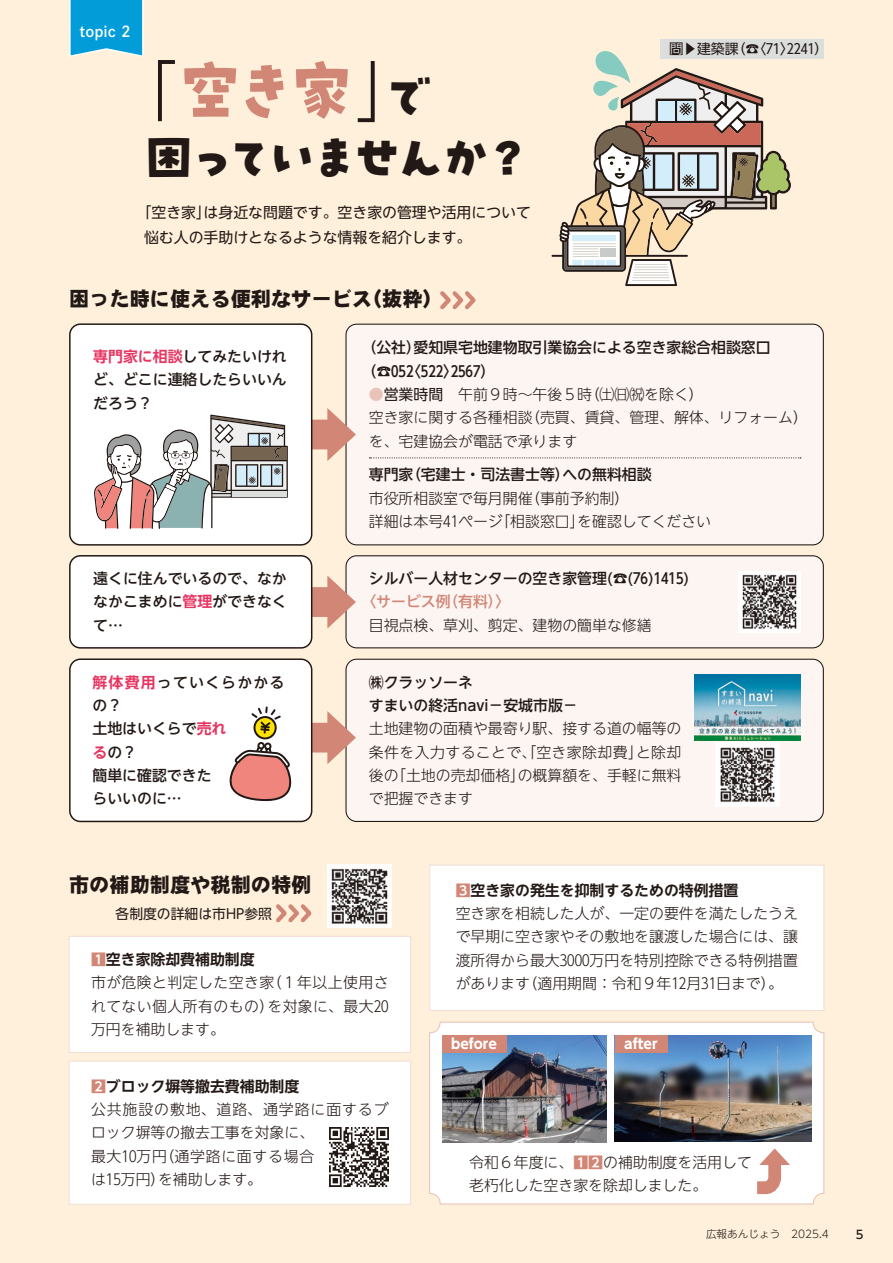
<style>
.page{position:relative;width:893px;height:1263px;background:#fef0db}
.page>*{position:absolute;margin:0;border:0;box-sizing:border-box;transform-origin:0 0}
.t1{font:65.25px "P Puhu Picnic Min 2 H";color:#d18676}
.t2{font:49.8px "P Puhu Picnic Min 2 H";letter-spacing:-.15em;color:#221815}
.t3{font:20.25px "DFP Gothic CID EB";color:#221815}
.t4{font:300 14.85px/23.4px "UD Shin Go NT Pro";color:#221815}
.t5{font:500 14.85px/23.4px "UD Shin Go NT Pro";color:#221815}
.t6{font:300 14.85px/23.4px "UD Shin Go NT Pro";letter-spacing:.05em;color:#221815}
.t7{font:14.85px/25.5px "UD Shin Go NT Pro";color:#221815}
.t8{font:700 14.85px "UD Shin Go NT Pro De";color:#221815}
.t9{font:500 14.85px "UD Shin Go NT Pro";color:#d18676}
.t10{font:14.85px "P Shuei Go Kin Std B";color:#fff}
.t11{font:13.8px "UD Shin Go NT Pro";color:#221815}
.t12{font:700 13.8px "UD Shin Go NT Pro";color:#fff}
.t13{font:500 11.7px "UD Shin Go NT Pro";color:#221815}
.t14{font:300 10.65px "UD Shin Go NT Pro";color:#221815}
.s1{font-family:"UD Shin Go NT Pro";font-weight:300;color:#221815}
.s2{font-size:49.8px;color:#221815}
.s3{font-family:"UD Shin Go NT Pro De";font-weight:700;color:#e73562}
.s4{font-weight:400;color:#e9c3b7}
.s5{font-weight:400}
.s6{color:#d18676}
.s7{font-family:"UD Shin Go NT Pro De";font-weight:700;color:#d18676}
</style>
<div class="page">
<div style="left:430px;top:1022px;width:394px;height:182px;background:#fff;border-radius:11px"></div>
<div style="left:429px;top:1022px;width:395px;height:182px;border:1px solid #e9c3b7;border-radius:11px"></div>
<div style="left:69px;top:936px;width:342px;height:116px;background:#fff"></div>
<div style="left:69px;top:936px;width:342px;height:116px;border:1px solid #f3dcd4"></div>
<div style="left:69px;top:1061px;width:342px;height:143px;background:#fff"></div>
<div style="left:69px;top:1061px;width:342px;height:143px;border:1px solid #f3dcd4"></div>
<div style="left:430px;top:865px;width:394px;height:145px;background:#fff"></div>
<div style="left:430px;top:865px;width:394px;height:146px;border:1px solid #f3dcd4"></div>
<div style="left:346px;top:324px;width:477px;height:221px;background:#fcf5f2;border-radius:11px"></div>
<div style="left:345px;top:324px;width:479px;height:221px;border:1px solid #221815;border-radius:11px"></div>
<div style="left:346px;top:659px;width:477px;height:162px;background:#fcf5f2;border-radius:11px"></div>
<div style="left:345px;top:659px;width:479px;height:163px;border:1px solid #221815;border-radius:11px"></div>
<div style="left:346px;top:556px;width:477px;height:92px;background:#fcf5f2;border-radius:11px"></div>
<div style="left:345px;top:555px;width:479px;height:93px;border:1px solid #221815;border-radius:11px"></div>
<svg style="left:369px;top:457px;width:432px;height:1px"></svg>
<div style="left:660px;top:39px;width:164px;height:19px;background:#dcdddd"></div>
<svg style="left:69px;top:0;width:75px;height:57px;background:#23a8db"></svg>
<img style="left:716px;top:742px;width:63px;height:64px">
<img style="left:694px;top:674px;width:106px;height:67px">
<img style="left:328px;top:865px;width:64px;height:63px">
<img style="left:739px;top:571px;width:61px;height:62px">
<img style="left:442px;top:1035px;width:165px;height:107px">
<div style="left:442px;top:1035px;width:64px;height:18px;background:#d18676"></div>
<img style="left:615px;top:1035px;width:196px;height:106px">
<div style="left:615px;top:1035px;width:52px;height:18px;background:#d18676"></div>
<div style="left:281px;top:420px;width:57px;height:29px;background:#d18676"></div>
<svg style="left:327px;top:408px;width:29px;height:53px"></svg>
<div style="left:281px;top:587px;width:57px;height:30px;background:#d18676"></div>
<svg style="left:327px;top:575px;width:29px;height:54px"></svg>
<div style="left:281px;top:723px;width:57px;height:29px;background:#d18676"></div>
<svg style="left:327px;top:711px;width:29px;height:53px"></svg>
<div style="left:70px;top:324px;width:242px;height:221px;background:#fff;border-radius:11px"></div>
<div style="left:69px;top:323px;width:243px;height:223px;border:1px solid #221815;border-radius:11px"></div>
<div style="left:70px;top:659px;width:242px;height:162px;background:#fff;border-radius:11px"></div>
<div style="left:69px;top:658px;width:243px;height:164px;border:1px solid #221815;border-radius:11px"></div>
<div style="left:70px;top:556px;width:242px;height:92px;background:#fff;border-radius:11px"></div>
<div style="left:69px;top:555px;width:243px;height:94px;border:1px solid #221815;border-radius:11px"></div>
<svg style="left:229px;top:706px;width:63px;height:96px"></svg>
<svg style="left:94px;top:415px;width:194px;height:114px"></svg>
<svg style="left:552px;top:51px;width:239px;height:235px"></svg>
<svg style="left:440px;top:291px;width:36px;height:19px"></svg>
<svg style="left:276px;top:904px;width:36px;height:19px"></svg>
<img style="left:329px;top:1127px;width:60px;height:60px">
<svg style="left:757px;top:1148px;width:33px;height:47px"></svg>
<p class="t10" style="left:79px;top:21px;width:53px">topic 2</p>
<h1 class="t1" style="left:111px;top:47px;width:322px"><span class="s1">「</span>空き家<span class="s1">」</span><span class="s2">で</span></h1>
<h2 class="t2" style="left:144px;top:124px;width:390px">困っていませんか？</h2>
<p class="t7" style="left:144px;top:199px;width:388px;text-indent:-7px">「空き家」は身近な問題です。空き家の管理や活用について悩む人の手助けとなるような情報を紹介します。</p>
<h3 class="t3" style="left:69px;top:288px;width:375px">困った時に使える便利なサービス（抜粋）</h3>
<p class="t11" style="left:669px;top:38px;width:154px">問▶建築課（☎〈7１〉224１）</p>
<p class="t5" style="left:93px;top:344px;width:195px;text-align:justify"><span class="s3">専門家に相談</span>してみたいけれど、どこに連絡したらいいんだろう？</p>
<p class="t5" style="left:93px;top:566px;width:195px;text-align:justify">遠くに住んでいるので、なかなかこまめに<span class="s3">管理</span>ができなくて…</p>
<p class="t5" style="left:92px;top:670px;width:194px"><span class="s3">解体費用</span>っていくらかかるの？<br>土地はいくらで<span class="s3">売れ<br>る</span>の？<br>簡単に確認できた<br>らいいのに…</p>
<p class="t5" style="left:361px;top:335px;width:411px">（公社）愛知県宅地建物取引業協会による空き家総合相談窓口（☎052〈522〉2567）</p>
<p class="t4" style="left:369px;top:382px;width:441px"><span class="s4">●</span><span class="s5">営業時間</span>　午前9時～午後５時（㈯㈰㈷を除く）<br>空き家に関する各種相談（売買、賃貸、管理、解体、リフォーム）を、宅建協会が電話で承ります</p>
<p class="t5" style="left:369px;top:462px;width:284px">専門家（宅建士・司法書士等）への無料相談</p>
<p class="t4" style="left:369px;top:486px;width:344px">市役所相談室で毎月開催（事前予約制）<br>詳細は本号41ページ「相談窓口」を確認してください</p>
<p class="t5" style="left:369px;top:566px;width:322px">シルバー人材センターの空き家管理(☎(76)1415)</p>
<p class="t9" style="left:361px;top:590px;width:150px">〈サービス例（有料）〉</p>
<p class="t4" style="left:369px;top:613px;width:284px">目視点検、草刈、剪定、建物の簡単な修繕</p>
<p class="t5" style="left:369px;top:670px;width:210px">㈱クラッソーネ<br>すまいの終活navi－安城市版－</p>
<p class="t4" style="left:369px;top:716px;width:314px;text-align:justify">土地建物の面積や最寄り駅、接する道の幅等の条件を入力することで、「空き家除却費」と除却後の「土地の売却価格」の概算額を、手軽に無料で把握できます</p>
<h3 class="t3" style="left:69px;top:873px;width:244px">市の補助制度や税制の特例</h3>
<p class="t11" style="left:116px;top:902px;width:158px">各制度の詳細は市HP参照</p>
<p class="t8" style="left:91px;top:947px;width:165px"><span class="s6">1</span>空き家除却費補助制度</p>
<p class="t4" style="left:91px;top:970px;width:299px;text-align:justify">市が危険と判定した空き家（１年以上使用されてない個人所有のもの）を対象に、最大20万円を補助します。</p>
<p class="t8" style="left:91px;top:1074px;width:210px"><span class="s6">2</span>ブロック塀等撤去費補助制度</p>
<p class="t6" style="left:91px;top:1097px;width:299px">公共施設の敷地、道路、通学路に面するブロック塀等の撤去工事を対象に、<br>最大10万円（通学路に面する場合<br>は15万円）を補助します。</p>
<p class="t8" style="left:456px;top:878px;width:284px"><span class="s6">3</span>空き家の発生を抑制するための特例措置</p>
<p class="t4" style="left:456px;top:901px;width:344px;text-align:justify">空き家を相続した人が、一定の要件を満たしたうえで早期に空き家やその敷地を譲渡した場合には、譲渡所得から最大3000万円を特別控除できる特例措置があります（適用期間：令和9年12月31日まで）。</p>
<p class="t12" style="left:451px;top:1033px;width:48px">before</p>
<p class="t12" style="left:624px;top:1033px;width:35px">after</p>
<p class="t4" style="left:469px;top:1150px;width:284px">令和６年度に、<span class="s7">12</span>の補助制度を活用して老朽化した空き家を除却しました。</p>
<p class="t14" style="left:706px;top:1225px;width:124px">広報あんじょう　2025.4</p>
<p class="t13" style="left:856px;top:1224px;width:9px">5</p>
</div>
